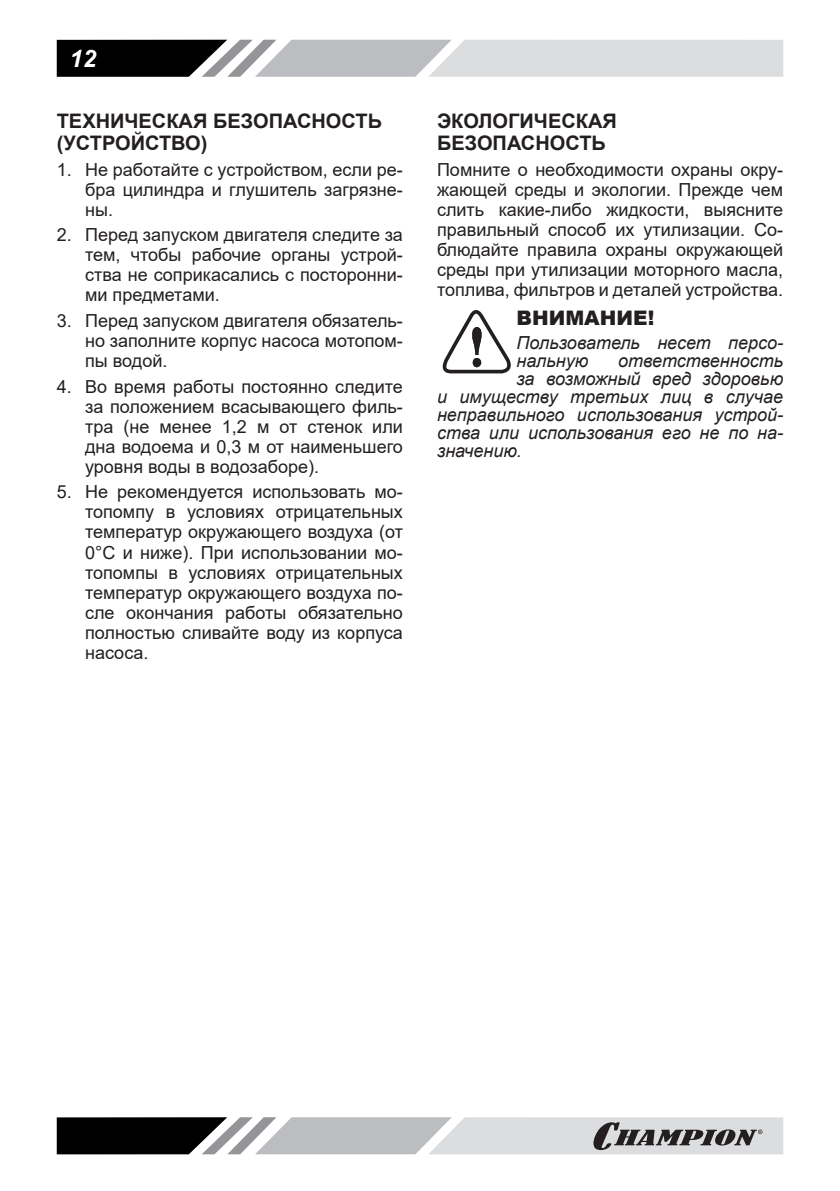
<style>
.page{position:relative;width:840px;height:1191px;background:#fff}
.page>*{position:absolute;margin:0;border:0;box-sizing:border-box;transform-origin:0 0}
.t1{font:italic 700 24px "Arial";color:#fff}
.Заголовок2{font:700 20px/22px "Arial";color:#231f20}
.ВНИМАНИЕ{font:900 20px "Arial";color:#231f20}
.Текст_список{font:18px/20px "Arial";color:#231f20;text-align:justify}
.Текст_основной{font:18px/20px "Arial";color:#231f20;text-align:justify}
.ВНИМАНИЕ_ТЕКСТ{font:italic 18px/18px "Arial";color:#231f20}
</style>
<div class="page">
<svg style="left:57px;top:40px;width:725px;height:37px;background:#a7a8a9"></svg>
<svg style="left:57px;top:1117px;width:725px;height:37px;background:#9c9c9e"></svg>
<svg style="left:442px;top:310px;width:69px;height:63px"></svg>
<h1 class="t1" style="left:70px;top:42px;width:28px">12</h1>
<p class="Заголовок2" style="left:57px;top:110px;width:326px">ТЕХНИЧЕСКАЯ БЕЗОПАСНОСТЬ (УСТРОЙСТВО)</p>
<p class="Текст_список" style="left:85px;top:159px;width:319px;text-indent:-28px">1. Не работайте с устройством, если ре&shy;бра цилиндра и глушитель загрязне&shy;ны.</p>
<p class="Текст_список" style="left:85px;top:225px;width:319px;text-indent:-28px">2. Перед запуском двигателя следите за тем, чтобы рабочие органы устрой&shy;ства не соприкасались с посторонни&shy;ми предметами.</p>
<p class="Текст_список" style="left:85px;top:311px;width:319px;text-indent:-28px">3. Перед запуском двигателя обязатель&shy;но заполните корпус насоса мотопом&shy;пы водой.</p>
<p class="Текст_список" style="left:85px;top:376px;width:319px;text-indent:-28px">4. Во время работы постоянно следите за положением всасывающего филь&shy;тра (не менее 1,2 м от стенок или дна водоема и 0,3 м от наименьшего уровня воды в водозаборе).</p>
<p class="Текст_список" style="left:85px;top:482px;width:319px;text-indent:-28px">5. Не рекомендуется использовать мо&shy;топомпу в условиях отрицательных температур окружающего воздуха (от 0°С и ниже). При использовании мо&shy;топомпы в условиях отрицательных температур окружающего воздуха по&shy;сле окончания работы обязательно полностью сливайте воду из корпуса насоса.</p>
<p class="Заголовок2" style="left:437px;top:110px;width:181px">ЭКОЛОГИЧЕСКАЯ<br>БЕЗОПАСНОСТЬ</p>
<p class="Текст_основной" style="left:437px;top:159px;width:347px">Помните о необходимости охраны окру&shy;жающей среды и экологии. Прежде чем слить какие-либо жидкости, выясните правильный способ их утилизации. Со&shy;блюдайте правила охраны окружающей среды при утилизации моторного масла, топлива, фильтров и деталей устройства.</p>
<p class="ВНИМАНИЕ" style="left:516px;top:304px;width:139px">ВНИМАНИЕ!</p>
<p class="ВНИМАНИЕ_ТЕКСТ" style="left:516px;top:334px;width:268px">Пользователь несет персо&shy;нальную</p>
<p class="ВНИМАНИЕ_ТЕКСТ" style="left:617px;top:352px;width:166px">ответственность</p>
<p class="ВНИМАНИЕ_ТЕКСТ" style="left:516px;top:370px;width:268px">за возможный вред здоровью</p>
<p class="ВНИМАНИЕ_ТЕКСТ" style="left:437px;top:388px;width:347px">и имуществу третьих лиц в случае</p>
<p class="ВНИМАНИЕ_ТЕКСТ" style="left:437px;top:406px;width:347px">неправильного использования устрой-</p>
<p class="ВНИМАНИЕ_ТЕКСТ" style="left:437px;top:424px;width:347px">ства или использования его не по на-</p>
<p class="ВНИМАНИЕ_ТЕКСТ" style="left:437px;top:442px;width:86px">значению.</p>
</div>
